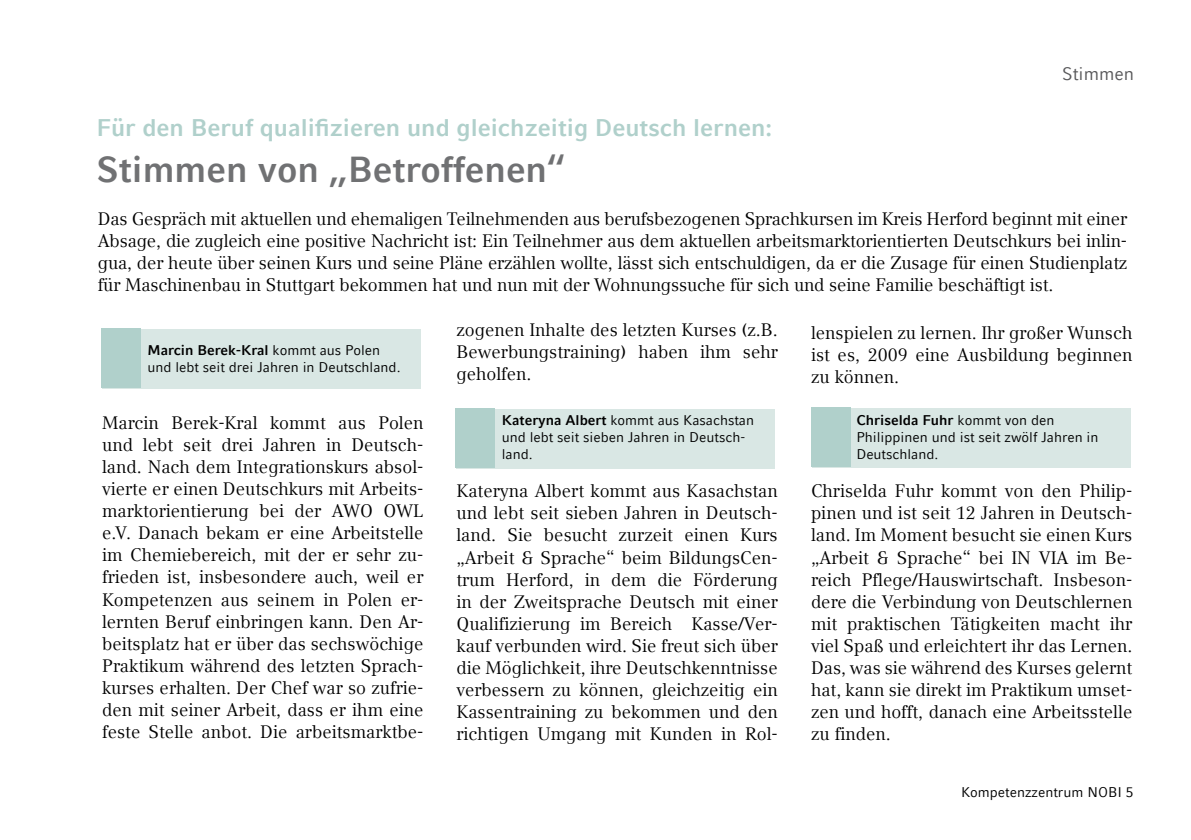
<style>
.page{position:relative;width:1191px;height:840px;background:#fff}
.page>*{position:absolute;margin:0;border:0;box-sizing:border-box;transform-origin:0 0}
.t1{font:700 36px "Compatil Fact LT Com";color:#707173}
.t2{font:700 24px "Compatil Fact LT Com";color:#b0d0cb}
.t3{font:18px/22px "Compatil Text LT Com";color:#000;text-align:justify}
.t4{font:18px "Compatil Fact LT Com";color:#58585a}
.t5{font:14px/16.8px "Compatil Fact LT Com";color:#000}
.s1{font-weight:700}
</style>
<div class="page">
<div style="left:102px;top:329px;width:318px;height:59px;background:#d9e7e4"></div>
<div style="left:456px;top:409px;width:319px;height:60px;background:#d9e7e4"></div>
<div style="left:812px;top:408px;width:318px;height:60px;background:#d9e7e4"></div>
<div style="left:101px;top:328px;width:40px;height:59px;background:#b0d0cb"></div>
<div style="left:455px;top:408px;width:40px;height:60px;background:#b0d0cb"></div>
<div style="left:811px;top:407px;width:39px;height:60px;background:#b0d0cb"></div>
<h2 class="t2" style="left:96px;top:114px;width:677px">Für den Beruf qualifizieren und gleichzeitig Deutsch lernen:</h2>
<h1 class="t1" style="left:96px;top:148px;width:471px">Stimmen von „Betroffenen“</h1>
<p class="t4" style="left:1062px;top:63px;width:73px">Stimmen</p>
<p class="t3" style="left:98px;top:208px;width:1031px">Das Gespräch mit aktuellen und ehemaligen Teilnehmenden aus berufsbezogenen Sprachkursen im Kreis Herford beginnt mit einer Absage, die zugleich eine positive Nachricht ist: Ein Teilnehmer aus dem aktuellen arbeitsmarktorientierten Deutschkurs bei inlin&shy;gua, der heute über seinen Kurs und seine Pläne erzählen wollte, lässt sich entschuldigen, da er die Zusage für einen Studienplatz für Maschinenbau in Stuttgart bekommen hat und nun mit der Wohnungssuche für sich und seine Familie beschäftigt ist.</p>
<p class="t5" style="left:147px;top:341px;width:255px"><span class="s1">Marcin Berek-Kral</span> kommt aus Polen und lebt seit drei Jahren in Deutschland.</p>
<p class="t3" style="left:102px;top:412px;width:323px">Marcin Berek-Kral kommt aus Polen und lebt seit drei Jahren in Deutsch&shy;land. Nach dem Integrationskurs absol&shy;vierte er einen Deutschkurs mit Arbeits&shy;marktorientierung bei der AWO OWL e.V. Danach bekam er eine Arbeitstelle im Chemiebereich, mit der er sehr zu&shy;frieden ist, insbesondere auch, weil er Kompetenzen aus seinem in Polen er&shy;lernten Beruf einbringen kann. Den Ar&shy;beitsplatz hat er über das sechswöchige Praktikum während des letzten Sprach&shy;kurses erhalten. Der Chef war so zufrie&shy;den mit seiner Arbeit, dass er ihm eine feste Stelle anbot. Die arbeitsmarktbe-</p>
<p class="t3" style="left:456px;top:319px;width:323px">zogenen Inhalte des letzten Kurses (z.B.<br>Bewerbungstraining) haben ihm sehr geholfen.</p>
<p class="t5" style="left:502px;top:412px;width:254px"><span class="s1">Kateryna Albert</span> kommt aus Kasachstan und lebt seit sieben Jahren in Deutsch&shy;land.</p>
<p class="t3" style="left:456px;top:480px;width:323px">Kateryna Albert kommt aus Kasachstan und lebt seit sieben Jahren in Deutsch&shy;land. Sie besucht zurzeit einen Kurs „Arbeit &amp; Sprache“ beim BildungsCen&shy;trum Herford, in dem die Förderung in der Zweitsprache Deutsch mit einer Qualifizierung im Bereich Kasse/Ver&shy;kauf verbunden wird. Sie freut sich über die Möglichkeit, ihre Deutschkenntnisse verbessern zu können, gleichzeitig ein Kassentraining zu bekommen und den richtigen Umgang mit Kunden in Rol-</p>
<p class="t3" style="left:811px;top:322px;width:323px">lenspielen zu lernen. Ihr großer Wunsch ist es, 2009 eine Ausbildung beginnen zu können.</p>
<p class="t5" style="left:856px;top:412px;width:244px"><span class="s1">Chriselda Fuhr</span> kommt von den<br>Philippinen und ist seit zwölf Jahren in<br>Deutschland.</p>
<p class="t3" style="left:811px;top:480px;width:323px">Chriselda Fuhr kommt von den Philip&shy;pinen und ist seit 12 Jahren in Deutsch&shy;land. Im Moment besucht sie einen Kurs „Arbeit &amp; Sprache“ bei IN VIA im Be&shy;reich Pflege/Hauswirtschaft. Insbeson&shy;dere die Verbindung von Deutschlernen mit praktischen Tätigkeiten macht ihr viel Spaß und erleichtert ihr das Lernen.<br>Das, was sie während des Kurses gelernt hat, kann sie direkt im Praktikum umset&shy;zen und hofft, danach eine Arbeitsstelle zu finden.</p>
<p class="t5" style="left:961px;top:783px;width:174px">Kompetenzzentrum NOBI 5</p>
</div>
